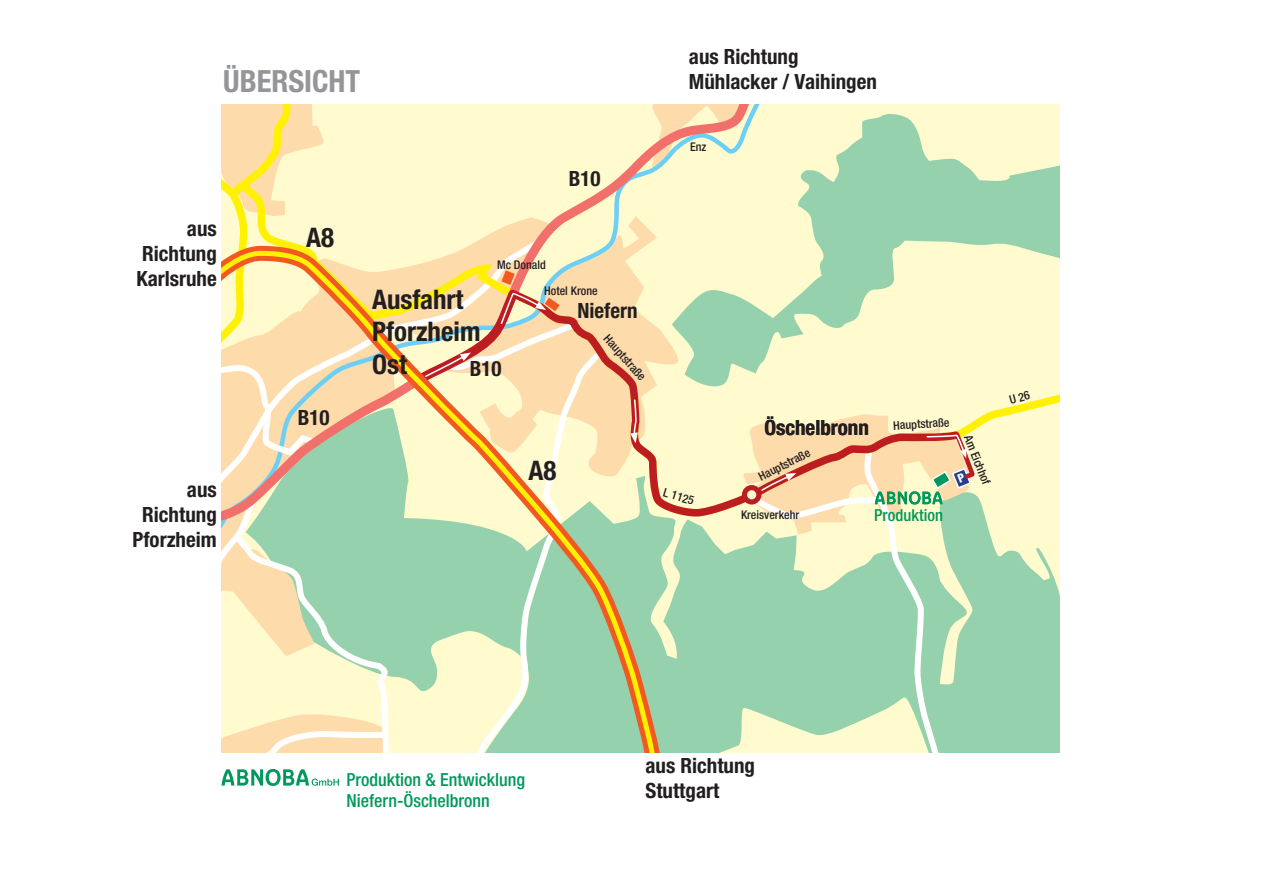
<style>
.page{position:relative;width:1263px;height:893px;background:#fff}
.page>*{position:absolute;margin:0;border:0;box-sizing:border-box;transform-origin:0 0}
.t1{font:700 condensed 30.6px "Helvetica Neue";color:#939598}
.t2{font:700 condensed 27px/32.4px "Helvetica Neue";color:#231f20}
.t3{font:700 condensed 21px/25.2px "Helvetica Neue";color:#231f20}
.t4{font:500 condensed 18px/21.6px "Helvetica Neue";color:#00985c}
.t5{font:500 condensed 16.5px "Helvetica Neue";color:#00985c}
.t6{font:500 condensed 12px "Helvetica Neue";color:#231f20}
</style>
<div class="page">
<svg style="left:663px;top:520px;width:397px;height:233px;background:#a3d6b0"></svg>
<svg style="left:757px;top:104px;width:303px;height:416px;background:#dbecc1"></svg>
<svg style="left:221px;top:104px;width:536px;height:422px;background:#fcf2c3"></svg>
<svg style="left:663px;top:284px;width:302px;height:236px;background:#e8efc5"></svg>
<svg style="left:221px;top:243px;width:442px;height:510px;background:#e5deae"></svg>
<svg style="left:221px;top:253px;width:432px;height:500px;background:#d8daab"></svg>
<svg style="left:630px;top:399px;width:8px;height:44px"></svg>
<svg style="left:406px;top:270px;width:175px;height:122px;background:#f3d2a4"></svg>
<svg style="left:221px;top:493px;width:171px;height:293px;background:#d6e4c0"></svg>
<svg style="left:1009px;top:390px;width:21px;height:14px"></svg>
<svg style="left:740px;top:413px;width:238px;height:340px;background:#c7dbb4"></svg>
<h1 class="t1" style="left:223px;top:63px;width:139px">Übersicht</h1>
<p class="t3" style="left:689px;top:44px;width:190px">aus Richtung<br>Mühlacker / Vaihingen</p>
<p class="t3" style="left:136px;top:215px;width:82px;text-align:justify;text-indent:51px">aus Richtung Karlsruhe</p>
<p class="t3" style="left:133px;top:476px;width:86px;text-align:right">aus<br>Richtung<br>Pforzheim</p>
<p class="t2" style="left:306px;top:221px;width:29px">A8</p>
<p class="t3" style="left:298px;top:404px;width:33px">B10</p>
<p class="t3" style="left:569px;top:166px;width:33px">B10</p>
<p class="t6" style="left:497px;top:258px;width:50px">Mc Donald</p>
<p class="t2" style="left:372px;top:283px;width:110px">Ausfahrt<br>Pforzheim<br>Ost</p>
<p class="t3" style="left:470px;top:355px;width:33px">B10</p>
<p class="t6" style="left:544px;top:284px;width:55px">Hotel Krone</p>
<p class="t3" style="left:577px;top:298px;width:62px">Niefern</p>
<p class="t6" style="left:611px;top:332px;width:58px;rotate:48deg">Hauptstraße</p>
<p class="t6" style="left:690px;top:139px;width:18px">Enz</p>
<p class="t2" style="left:528px;top:454px;width:29px">A8</p>
<p class="t6" style="left:666px;top:485px;width:33px;rotate:17deg">L 1125</p>
<p class="t3" style="left:764px;top:415px;width:106px">Öschelbronn</p>
<p class="t6" style="left:756px;top:471px;width:58px;rotate:-27deg">Hauptstraße</p>
<p class="t6" style="left:893px;top:419px;width:58px;rotate:-4deg">Hauptstraße</p>
<p class="t6" style="left:741px;top:507px;width:60px">Kreisverkehr</p>
<p class="t5" style="left:874px;top:505px;width:70px">Produktion</p>
<p class="t6" style="left:975px;top:433px;width:54px;rotate:69deg">Am Eichhof</p>
<p class="t4" style="left:346px;top:768px;width:180px">Produktion &amp; Entwicklung<br>Niefern-Öschelbronn</p>
<p class="t3" style="left:645px;top:752px;width:111px">aus Richtung<br>Stuttgart</p>
</div>
